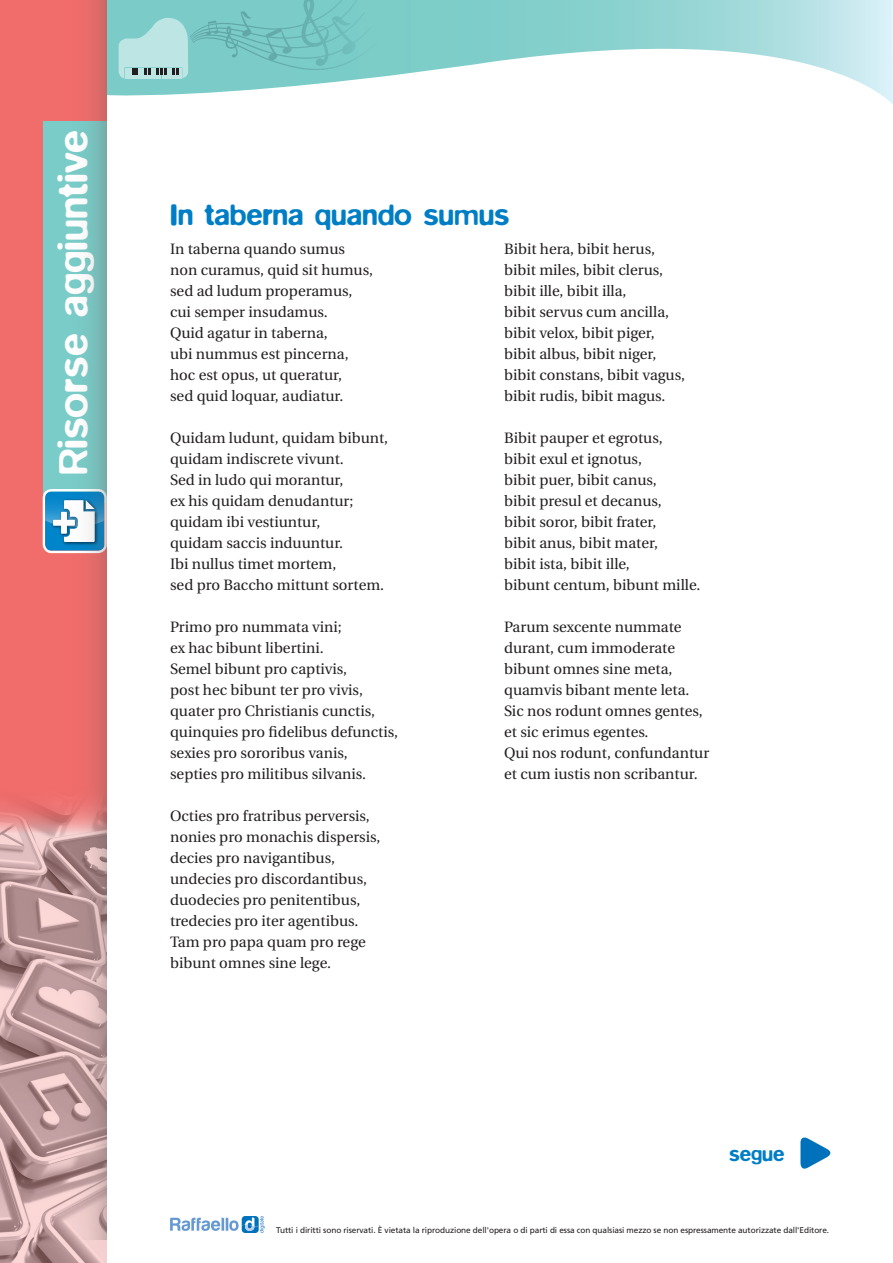
<style>
.page{position:relative;width:893px;height:1263px;background:#fff}
.page>*{position:absolute;margin:0;border:0;box-sizing:border-box;transform-origin:0 0}
.t1{font:500 42px "Blur";color:#fff}
.testo_canzone_sparti{font:500 30px "Blur";letter-spacing:-.005em;color:#007ec5}
.testo_canzone_sparti-2{font:500 21px "Blur";letter-spacing:-.005em;color:#007ec5}
.testo_canzone_sparti-3{font:15px "Utopia";color:#231f20}
.t2{font:8.25px "Frutiger";letter-spacing:-.01em;color:#231f20}
</style>
<div class="page">
<svg style="left:106px;top:0;width:787px;height:126px"></svg>
<div style="left:0;top:0;width:106px;height:1263px;background:#f16d6b"></div>
<div style="left:43px;top:121px;width:63px;height:381px;background:#7accc8"></div>
<img style="left:0;top:741px;width:107px;height:522px">
<svg style="left:118px;top:0;width:260px;height:79px;background:#81cbc8"></svg>
<svg style="left:170px;top:1216px;width:95px;height:17px"></svg>
<svg style="left:46px;top:492px;width:9px;height:58px"></svg>
<div style="left:43px;top:489px;width:64px;height:64px;border:2px solid #fff;border-radius:8px"></div>
<svg style="left:55px;top:0;width:51px;height:1239px"></svg>
<svg style="left:800px;top:1137px;width:31px;height:32px"></svg>
<h1 class="t1" style="left:49px;top:475px;width:347px;rotate:-90deg">Risorse aggiuntive</h1>
<p class="testo_canzone_sparti" style="left:170px;top:197px;width:341px">In taberna quando sumus</p>
<p class="testo_canzone_sparti-3" style="left:170px;top:241px;width:176px">In taberna quando sumus</p>
<p class="testo_canzone_sparti-3" style="left:170px;top:262px;width:204px">non curamus, quid sit humus,</p>
<p class="testo_canzone_sparti-3" style="left:170px;top:283px;width:184px">sed ad ludum properamus,</p>
<p class="testo_canzone_sparti-3" style="left:170px;top:304px;width:159px">cui semper insudamus.</p>
<p class="testo_canzone_sparti-3" style="left:170px;top:325px;width:159px">Quid agatur in taberna,</p>
<p class="testo_canzone_sparti-3" style="left:170px;top:346px;width:180px">ubi nummus est pincerna,</p>
<p class="testo_canzone_sparti-3" style="left:170px;top:367px;width:173px">hoc est opus, ut queratur,</p>
<p class="testo_canzone_sparti-3" style="left:170px;top:388px;width:175px">sed quid loquar, audiatur.</p>
<p class="testo_canzone_sparti-3" style="left:170px;top:430px;width:220px">Quidam ludunt, quidam bibunt,</p>
<p class="testo_canzone_sparti-3" style="left:170px;top:451px;width:175px">quidam indiscrete vivunt.</p>
<p class="testo_canzone_sparti-3" style="left:170px;top:472px;width:175px">Sed in ludo qui morantur,</p>
<p class="testo_canzone_sparti-3" style="left:170px;top:493px;width:185px">ex his quidam denudantur;</p>
<p class="testo_canzone_sparti-3" style="left:170px;top:514px;width:152px">quidam ibi vestiuntur,</p>
<p class="testo_canzone_sparti-3" style="left:170px;top:535px;width:175px">quidam saccis induuntur.</p>
<p class="testo_canzone_sparti-3" style="left:170px;top:556px;width:168px">Ibi nullus timet mortem,</p>
<p class="testo_canzone_sparti-3" style="left:170px;top:577px;width:216px">sed pro Baccho mittunt sortem.</p>
<p class="testo_canzone_sparti-3" style="left:170px;top:619px;width:173px">Primo pro nummata vini;</p>
<p class="testo_canzone_sparti-3" style="left:170px;top:640px;width:155px">ex hac bibunt libertini.</p>
<p class="testo_canzone_sparti-3" style="left:170px;top:661px;width:179px">Semel bibunt pro captivis,</p>
<p class="testo_canzone_sparti-3" style="left:170px;top:682px;width:194px">post hec bibunt ter pro vivis,</p>
<p class="testo_canzone_sparti-3" style="left:170px;top:703px;width:207px">quater pro Christianis cunctis,</p>
<p class="testo_canzone_sparti-3" style="left:170px;top:724px;width:229px">quinquies pro fidelibus defunctis,</p>
<p class="testo_canzone_sparti-3" style="left:170px;top:745px;width:179px">sexies pro sororibus vanis,</p>
<p class="testo_canzone_sparti-3" style="left:170px;top:766px;width:197px">septies pro militibus silvanis.</p>
<p class="testo_canzone_sparti-3" style="left:170px;top:808px;width:201px">Octies pro fratribus perversis,</p>
<p class="testo_canzone_sparti-3" style="left:170px;top:829px;width:212px">nonies pro monachis dispersis,</p>
<p class="testo_canzone_sparti-3" style="left:170px;top:850px;width:166px">decies pro navigantibus,</p>
<p class="testo_canzone_sparti-3" style="left:170px;top:871px;width:198px">undecies pro discordantibus,</p>
<p class="testo_canzone_sparti-3" style="left:170px;top:892px;width:192px">duodecies pro penitentibus,</p>
<p class="testo_canzone_sparti-3" style="left:170px;top:913px;width:190px">tredecies pro iter agentibus.</p>
<p class="testo_canzone_sparti-3" style="left:170px;top:934px;width:197px">Tam pro papa quam pro rege</p>
<p class="testo_canzone_sparti-3" style="left:170px;top:955px;width:162px">bibunt omnes sine lege.</p>
<p class="testo_canzone_sparti-3" style="left:504px;top:241px;width:152px">Bibit hera, bibit herus,</p>
<p class="testo_canzone_sparti-3" style="left:504px;top:262px;width:160px">bibit miles, bibit clerus,</p>
<p class="testo_canzone_sparti-3" style="left:504px;top:283px;width:124px">bibit ille, bibit illa,</p>
<p class="testo_canzone_sparti-3" style="left:504px;top:304px;width:166px">bibit servus cum ancilla,</p>
<p class="testo_canzone_sparti-3" style="left:504px;top:325px;width:152px">bibit velox, bibit piger,</p>
<p class="testo_canzone_sparti-3" style="left:504px;top:346px;width:154px">bibit albus, bibit niger,</p>
<p class="testo_canzone_sparti-3" style="left:504px;top:367px;width:182px">bibit constans, bibit vagus,</p>
<p class="testo_canzone_sparti-3" style="left:504px;top:388px;width:163px">bibit rudis, bibit magus.</p>
<p class="testo_canzone_sparti-3" style="left:504px;top:430px;width:160px">Bibit pauper et egrotus,</p>
<p class="testo_canzone_sparti-3" style="left:504px;top:451px;width:139px">bibit exul et ignotus,</p>
<p class="testo_canzone_sparti-3" style="left:504px;top:472px;width:154px">bibit puer, bibit canus,</p>
<p class="testo_canzone_sparti-3" style="left:504px;top:493px;width:159px">bibit presul et decanus,</p>
<p class="testo_canzone_sparti-3" style="left:504px;top:514px;width:154px">bibit soror, bibit frater,</p>
<p class="testo_canzone_sparti-3" style="left:504px;top:535px;width:155px">bibit anus, bibit mater,</p>
<p class="testo_canzone_sparti-3" style="left:504px;top:556px;width:127px">bibit ista, bibit ille,</p>
<p class="testo_canzone_sparti-3" style="left:504px;top:577px;width:198px">bibunt centum, bibunt mille.</p>
<p class="testo_canzone_sparti-3" style="left:504px;top:619px;width:179px">Parum sexcente nummate</p>
<p class="testo_canzone_sparti-3" style="left:504px;top:640px;width:172px">durant, cum immoderate</p>
<p class="testo_canzone_sparti-3" style="left:504px;top:661px;width:170px">bibunt omnes sine meta,</p>
<p class="testo_canzone_sparti-3" style="left:504px;top:682px;width:187px">quamvis bibant mente leta.</p>
<p class="testo_canzone_sparti-3" style="left:504px;top:703px;width:200px">Sic nos rodunt omnes gentes,</p>
<p class="testo_canzone_sparti-3" style="left:504px;top:724px;width:146px">et sic erimus egentes.</p>
<p class="testo_canzone_sparti-3" style="left:504px;top:745px;width:207px">Qui nos rodunt, confundantur</p>
<p class="testo_canzone_sparti-3" style="left:504px;top:766px;width:195px">et cum iustis non scribantur.</p>
<p class="testo_canzone_sparti-2" style="left:729px;top:1142px;width:57px">segue</p>
<p class="t2" style="left:276px;top:1225px;width:555px">Tutti i diritti sono riservati. È vietata la riproduzione dell'opera o di parti di essa con qualsiasi mezzo se non espressamente autorizzate dall'Editore.</p>
</div>
